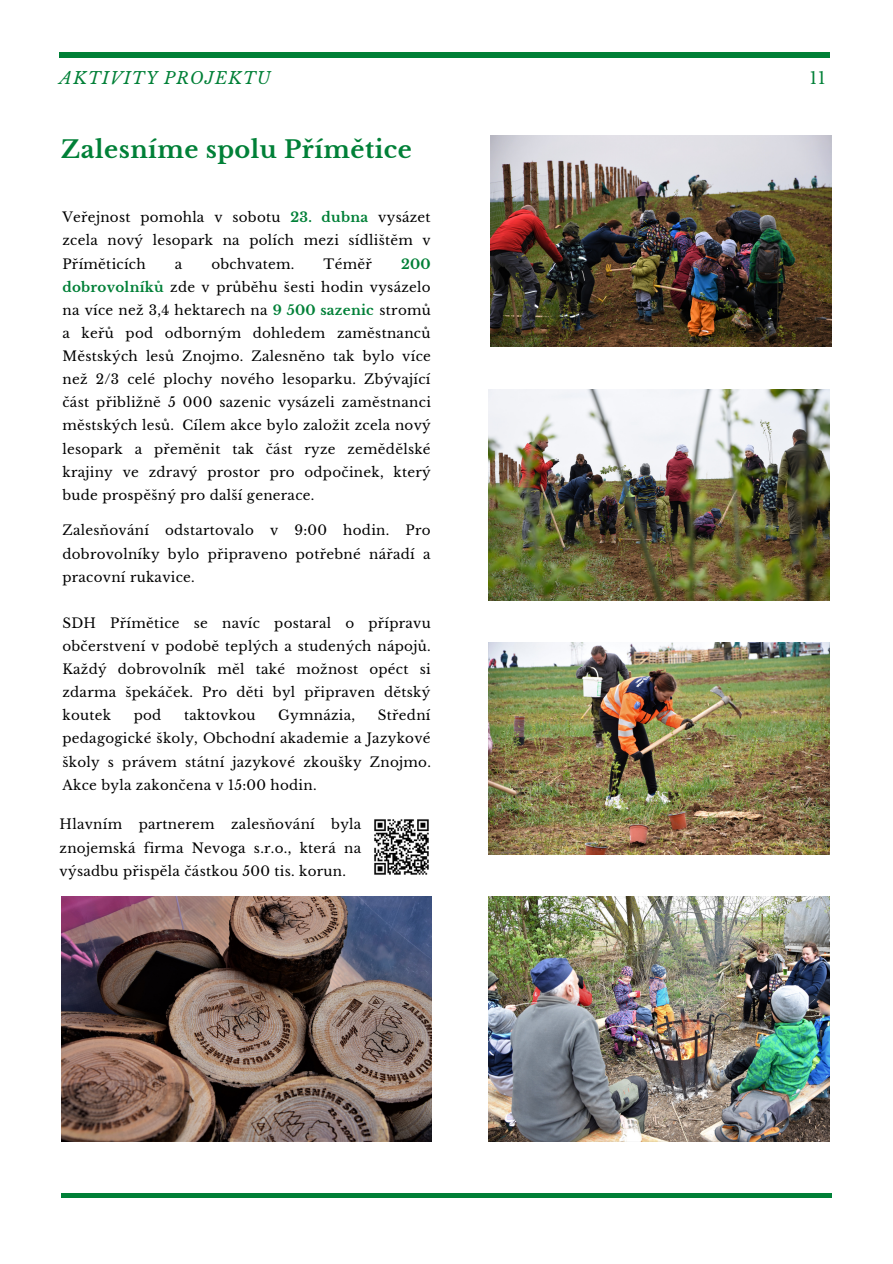
<style>
.page{position:relative;width:893px;height:1264px;background:#fff}
.page>*{position:absolute;margin:0;border:0;box-sizing:border-box;transform-origin:0 0}
.t1{font:700 24px "Libre Baskerville";letter-spacing:.02em;color:#008037}
.t2{font:italic 16.5px "Libre Baskerville";letter-spacing:.07em;color:#008037}
.t3{font:16.5px "Libre Baskerville";color:#008037}
.t4{font:13.5px/23.1px "Libre Baskerville";letter-spacing:.02em;color:#000;text-align:justify}
.s1{font-weight:700;color:#008037}
</style>
<div class="page">
<hr style="left:60px;top:53px;width:770px;height:4px;background:#008037">
<hr style="left:61px;top:1193px;width:770px;height:4px;background:#008037">
<img style="left:490px;top:135px;width:341px;height:211px">
<img style="left:489px;top:389px;width:340px;height:211px">
<img style="left:489px;top:642px;width:340px;height:212px">
<img style="left:489px;top:896px;width:340px;height:245px">
<img style="left:61px;top:896px;width:370px;height:245px">
<img style="left:374px;top:819px;width:55px;height:56px">
<p class="t2" style="left:60px;top:68px;width:212px">AKTIVITY PROJEKTU</p>
<p class="t3" style="left:809px;top:68px;width:17px">11</p>
<h1 class="t1" style="left:61px;top:134px;width:352px">Zalesníme spolu Přímětice</h1>
<p class="t4" style="left:62px;top:206px;width:370px">Veřejnost pomohla v sobotu <span class="s1">23. dubna</span> vysázet zcela nový lesopark na polích mezi sídlištěm v Příměticích</p>
<p class="t4" style="left:175px;top:252px;width:9px">a</p>
<p class="t4" style="left:211px;top:252px;width:85px">obchvatem.</p>
<p class="t4" style="left:323px;top:252px;width:50px">Téměř</p>
<p class="t4" style="left:62px;top:252px;width:370px;text-indent:338px"><span class="s1">200 dobrovolníků</span> zde v průběhu šesti hodin vysázelo na více než 3,4 hektarech na <span class="s1">9 500 sazenic</span> stromů a keřů pod odborným dohledem zaměstnanců Městských lesů Znojmo. Zalesněno tak bylo více než 2/3 celé plochy nového lesoparku. Zbývající část přibližně 5 000 sazenic vysázeli zaměstnanci městských lesů. Cílem akce bylo založit zcela nový lesopark a přeměnit tak část ryze zemědělské krajiny ve zdravý prostor pro odpočinek, který bude prospěšný pro další generace.</p>
<p class="t4" style="left:62px;top:519px;width:369px">Zalesňování odstartovalo v 9:00 hodin. Pro dobrovolníky bylo připraveno potřebné nářadí a pracovní rukavice.</p>
<p class="t4" style="left:62px;top:611px;width:370px">SDH Přímětice se navíc postaral o přípravu občerstvení v podobě teplých a studených nápojů.<br>Každý dobrovolník měl také možnost opéct si zdarma špekáček. Pro děti byl připraven dětský koutek</p>
<p class="t4" style="left:62px;top:704px;width:370px;text-indent:315px">Střední pedagogické školy, Obchodní akademie a Jazykové školy s právem státní jazykové zkoušky Znojmo.<br>Akce byla zakončena v 15:00 hodin.</p>
<p class="t4" style="left:134px;top:704px;width:29px">pod</p>
<p class="t4" style="left:184px;top:704px;width:73px">taktovkou</p>
<p class="t4" style="left:278px;top:704px;width:78px">Gymnázia,</p>
<p class="t4" style="left:60px;top:813px;width:303px">Hlavním partnerem zalesňování byla znojemská firma Nevoga s.r.o., která na výsadbu přispěla částkou 500 tis. korun.</p>
</div>
